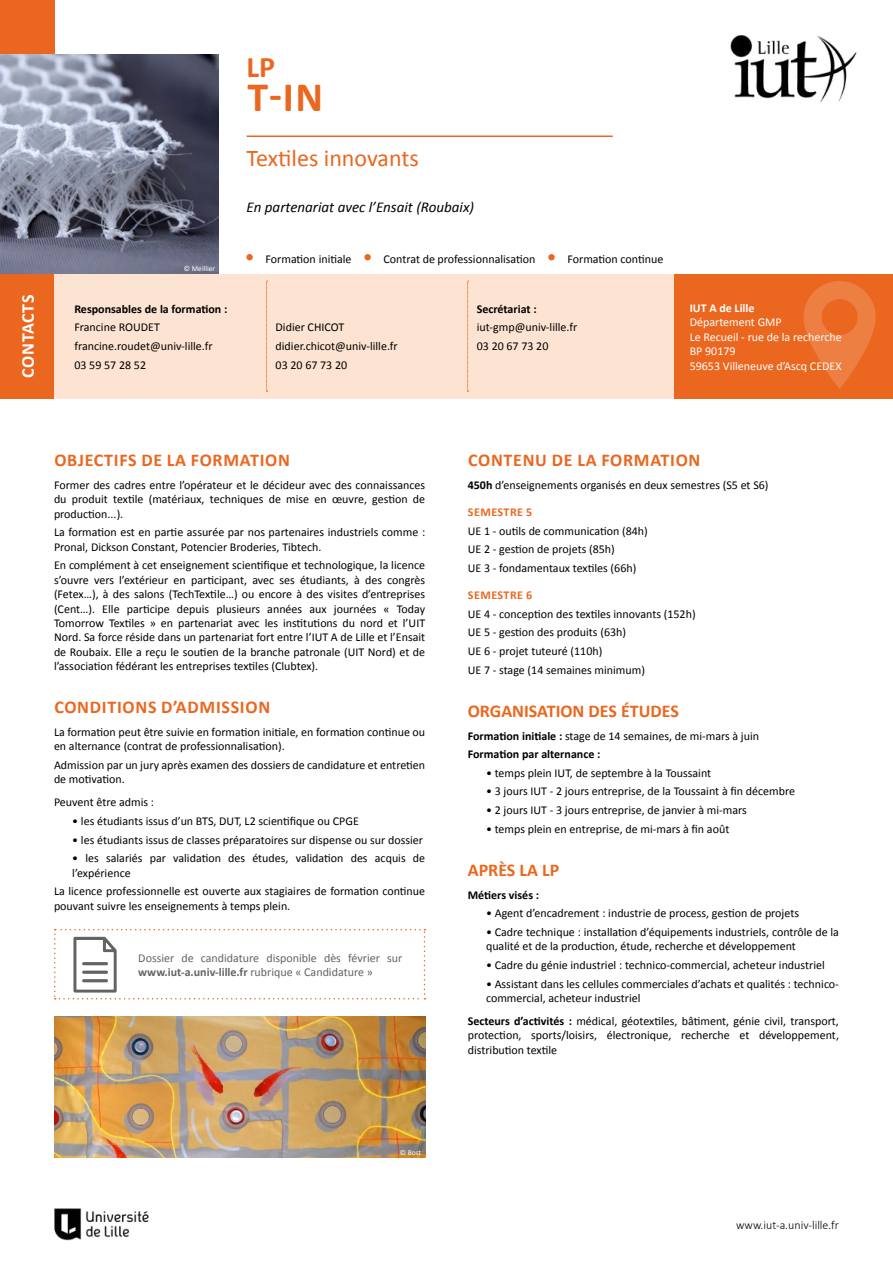
<style>
.page{position:relative;width:893px;height:1263px;background:#fff}
.page>*{position:absolute;margin:0;border:0;box-sizing:border-box;transform-origin:0 0}
.t1{font:700 42px "Calibri";color:#eb671f}
.t2{font:700 30px "Calibri";color:#eb671f}
.t3{font:24px "Calibri";color:#eb671f}
.t4{font:700 18px "Calibri";letter-spacing:.04em;color:#eb671f}
.t5{font:700 18px "Calibri";color:#eb671f}
.t6{font:700 18px "Calibri";letter-spacing:.035em;color:#fff}
.t7{font:italic 15px "Calibri";color:#000}
.t8{font:12px/14.4px "Calibri";color:#000}
.t9{font:700 12px/18.6px "Calibri";color:#000}
.t10{font:12px/14.4px "Calibri";color:#646363}
.t11{font:12px/14.4px "Calibri";color:#fff}
.t12{font:300 12px "Calibri";color:#000}
.t13{font:700 12px "Calibri";letter-spacing:.04em;color:#eb671f}
.t14{font:700 12px "Calibri";color:#fff}
.t15{font:7.5px "Calibri";color:#fff}
.s1{font-weight:700}
.s2{font-weight:400}
</style>
<div class="page">
<img style="left:730px;top:35px;width:127px;height:68px">
<img style="left:54px;top:1208px;width:95px;height:33px">
<div style="left:0;top:0;width:54px;height:54px;background:#eb671f"></div>
<hr style="left:247px;top:135px;width:366px;height:2px;background:#eb671f">
<div style="left:0;top:274px;width:54px;height:124px;background:#eb671f"></div>
<div style="left:674px;top:274px;width:219px;height:124px;background:#eb671f"></div>
<div style="left:54px;top:274px;width:620px;height:124px;background:#fde4d2"></div>
<svg style="left:266px;top:281px;width:2px;height:111px"></svg>
<svg style="left:467px;top:281px;width:2px;height:111px"></svg>
<div style="left:246px;top:254px;width:7px;height:6px;background:#eb671f;border-radius:50%"></div>
<div style="left:364px;top:254px;width:7px;height:6px;background:#eb671f;border-radius:50%"></div>
<div style="left:548px;top:254px;width:7px;height:6px;background:#eb671f;border-radius:50%"></div>
<svg style="left:803px;top:281px;width:73px;height:108px"></svg>
<svg style="left:54px;top:929px;width:371px;height:70px"></svg>
<img style="left:0;top:54px;width:219px;height:220px">
<img style="left:54px;top:1016px;width:371px;height:141px">
<h2 class="t2" style="left:247px;top:48px;width:30px">LP</h2>
<h1 class="t1" style="left:247px;top:71px;width:77px">T-IN</h1>
<h3 class="t3" style="left:247px;top:143px;width:174px">Textiles innovants</h3>
<p class="t15" style="left:184px;top:263px;width:33px">© Meillier</p>
<p class="t7" style="left:247px;top:197px;width:229px">En partenariat avec l’Ensait (Roubaix)</p>
<p class="t8" style="left:266px;top:251px;width:88px">Formation initiale</p>
<p class="t8" style="left:384px;top:251px;width:153px">Contrat de professionnalisation</p>
<p class="t8" style="left:567px;top:251px;width:97px">Formation continue</p>
<h3 class="t6" style="left:16px;top:378px;width:85px;rotate:-90deg">CONTACTS</h3>
<p class="t9" style="left:74px;top:299px;width:155px">Responsables de la formation :</p>
<p class="t8" style="left:74px;top:318px;width:140px;line-height:18.6px">Francine ROUDET francine.roudet@univ-lille.fr<br>03 59 57 28 52</p>
<p class="t8" style="left:276px;top:318px;width:124px;line-height:18.6px">Didier CHICOT didier.chicot@univ-lille.fr<br>03 20 67 73 20</p>
<p class="t9" style="left:477px;top:299px;width:62px">Secrétariat :</p>
<p class="t8" style="left:477px;top:318px;width:102px;line-height:18.6px">iut-gmp@univ-lille.fr<br>03 20 67 73 20</p>
<p class="t14" style="left:690px;top:300px;width:66px">IUT A de Lille</p>
<p class="t11" style="left:690px;top:315px;width:154px">Département GMP<br>Le Recueil - rue de la recherche<br>BP 90179<br>59653 Villeneuve d’Ascq CEDEX</p>
<h3 class="t4" style="left:54px;top:448px;width:237px">OBJECTIFS DE LA FORMATION</h3>
<p class="t8" style="left:54px;top:478px;width:373px;text-align:justify">Former des cadres entre l’opérateur et le décideur avec des connaissances du produit textile (matériaux, techniques de mise en œuvre, gestion de production...).</p>
<p class="t8" style="left:54px;top:525px;width:373px">La formation est en partie assurée par nos partenaires industriels comme :<br>Pronal, Dickson Constant, Potencier Broderies, Tibtech.</p>
<p class="t8" style="left:54px;top:558px;width:373px;text-align:justify">En complément à cet enseignement scientifique et technologique, la licence s’ouvre vers l’extérieur en participant, avec ses étudiants, à des congrès (Fetex…), à des salons (TechTextile…) ou encore à des visites d’entreprises (Cent…). Elle participe depuis plusieurs années aux journées « Today Tomorrow Textiles » en partenariat avec les institutions du nord et l’UIT Nord. Sa force réside dans un partenariat fort entre l’IUT A de Lille et l’Ensait de Roubaix. Elle a reçu le soutien de la branche patronale (UIT Nord) et de l’association fédérant les entreprises textiles (Clubtex).</p>
<h3 class="t4" style="left:54px;top:695px;width:217px">CONDITIONS D’ADMISSION</h3>
<p class="t8" style="left:54px;top:725px;width:373px">La formation peut être suivie en formation initiale, en formation continue ou en alternance (contrat de professionnalisation).</p>
<p class="t8" style="left:54px;top:758px;width:373px">Admission par un jury après examen des dossiers de candidature et entretien de motivation.</p>
<p class="t8" style="left:54px;top:795px;width:102px">Peuvent être admis :</p>
<p class="t8" style="left:72px;top:814px;width:288px">• les étudiants issus d’un BTS, DUT, L2 scientifique ou CPGE</p>
<p class="t8" style="left:72px;top:832px;width:352px">• les étudiants issus de classes préparatoires sur dispense ou sur dossier</p>
<p class="t8" style="left:72px;top:851px;width:354px">• les salariés par validation des études, validation des acquis de l’expérience</p>
<p class="t8" style="left:54px;top:884px;width:373px">La licence professionnelle est ouverte aux stagiaires de formation continue pouvant suivre les enseignements à temps plein.</p>
<p class="t10" style="left:138px;top:951px;width:265px">Dossier de candidature disponible dès février sur <span class="s1">www.iut-a.univ-lille.fr</span> rubrique « Candidature »</p>
<p class="t15" style="left:400px;top:1147px;width:23px">© Bost</p>
<h3 class="t4" style="left:468px;top:448px;width:234px">CONTENU DE LA FORMATION</h3>
<p class="t8" style="left:468px;top:478px;width:302px"><span class="s1">450h</span> d’enseignements organisés en deux semestres (S5 et S6)</p>
<p class="t13" style="left:468px;top:504px;width:66px">SEMESTRE 5</p>
<p class="t8" style="left:468px;top:521px;width:182px;line-height:18.6px">UE 1 - outils de communication (84h)<br>UE 2 - gestion de projets (85h)<br>UE 3 - fondamentaux textiles (66h)</p>
<p class="t13" style="left:468px;top:587px;width:66px">SEMESTRE 6</p>
<p class="t8" style="left:468px;top:604px;width:229px;line-height:18.6px">UE 4 - conception des textiles innovants (152h)<br>UE 5 - gestion des produits (63h)<br>UE 6 - projet tuteuré (110h)<br>UE 7 - stage (14 semaines minimum)</p>
<h3 class="t5" style="left:468px;top:699px;width:213px">ORGANISATION DES ÉTUDES</h3>
<p class="t9" style="left:468px;top:726px;width:293px">Formation initiale : <span class="s2">stage de 14 semaines, de mi-mars à juin<br></span>Formation par alternance :</p>
<p class="t8" style="left:486px;top:766px;width:227px">• temps plein IUT, de septembre à la Toussaint</p>
<p class="t8" style="left:486px;top:784px;width:310px">• 3 jours IUT - 2 jours entreprise, de la Toussaint à fin décembre</p>
<p class="t8" style="left:486px;top:803px;width:262px">• 2 jours IUT - 3 jours entreprise, de janvier à mi-mars</p>
<p class="t8" style="left:486px;top:822px;width:245px">• temps plein en entreprise, de mi-mars à fin août</p>
<h3 class="t5" style="left:468px;top:858px;width:93px">APRÈS LA LP</h3>
<p class="t9" style="left:468px;top:885px;width:73px">Métiers visés :</p>
<p class="t8" style="left:486px;top:906px;width:315px">• Agent d’encadrement : industrie de process, gestion de projets</p>
<p class="t8" style="left:486px;top:925px;width:354px">• Cadre technique : installation d’équipements industriels, contrôle de la qualité et de la production, étude, recherche et développement</p>
<p class="t8" style="left:486px;top:958px;width:340px">• Cadre du génie industriel : technico-commercial, acheteur industriel</p>
<p class="t8" style="left:486px;top:976px;width:354px">• Assistant dans les cellules commerciales d’achats et qualités : technico&shy;commercial, acheteur industriel</p>
<p class="t8" style="left:468px;top:1014px;width:373px;text-align:justify"><span class="s1">Secteurs d’activités :</span> médical, géotextiles, bâtiment, génie civil, transport, protection, sports/loisirs, électronique, recherche et développement, distribution textile</p>
<p class="t12" style="left:736px;top:1218px;width:104px">www.iut-a.univ-lille.fr</p>
</div>
